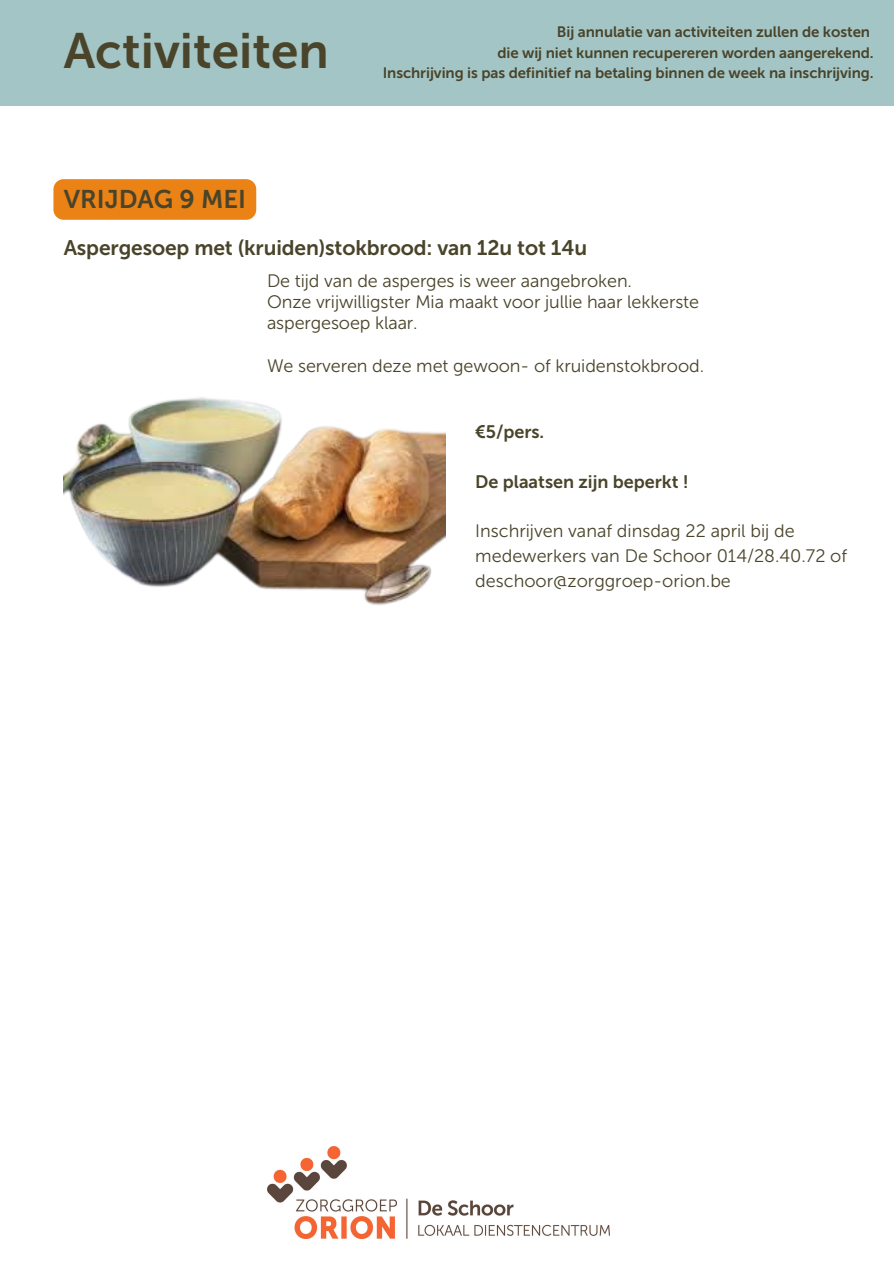
<style>
.page{position:relative;width:894px;height:1264px;background:#fff}
.page>*{position:absolute;margin:0;border:0;box-sizing:border-box;transform-origin:0 0}
.t1{font:49.5px "Museo Sans 700";color:#49442a}
.t2{font:25.5px "Museo Sans 700";color:#49442a}
.t3{font:21px "Museo Sans 700";letter-spacing:-.005em;color:#49442a}
.t4{font:18px/21.5px "Museo Sans 300";letter-spacing:-.005em;color:#49442a}
.t5{font:18px "Museo Sans 700";color:#49442a}
.t6{font:15px "Museo Sans 700";letter-spacing:-.005em;color:#49442a}
</style>
<div class="page">
<div style="left:0;top:0;width:893px;height:105px;background:#a4c5c6"></div>
<img style="left:267px;top:1146px;width:342px;height:92px">
<img style="left:64px;top:397px;width:381px;height:208px">
<div style="left:53px;top:179px;width:203px;height:41px;background:#eb8215"></div>
<p class="t1" style="left:64px;top:21px;width:267px">Activiteiten</p>
<p class="t6" style="left:556px;top:23px;width:314px">Bij annulatie van activiteiten zullen de kosten</p>
<h2 class="t6" style="left:497px;top:43px;width:378px">die wij niet kunnen recupereren worden aangerekend.</h2>
<h3 class="t6" style="left:382px;top:64px;width:492px">Inschrijving is pas definitief na betaling binnen de week na inschrijving.</h3>
<h4 class="t2" style="left:64px;top:184px;width:184px">VRIJDAG 9 MEI</h4>
<p class="t3" style="left:64px;top:235px;width:525px">Aspergesoep met (kruiden)stokbrood: van 12u tot 14u</p>
<h5 class="t4" style="left:267px;top:270px;width:433px">De tijd van de asperges is weer aangebroken.<br>Onze vrijwilligster Mia maakt voor jullie haar lekkerste aspergesoep klaar.</h5>
<h5 class="t4" style="left:267px;top:355px;width:438px">We serveren deze met gewoon- of kruidenstokbrood.</h5>
<h4 class="t5" style="left:475px;top:421px;width:70px">€5/pers.</h4>
<h5 class="t5" style="left:475px;top:470px;width:215px">De plaatsen zijn beperkt !</h5>
<p class="t4" style="left:475px;top:518px;width:373px;line-height:24.8px">Inschrijven vanaf dinsdag 22 april bij de medewerkers van De Schoor 014/28.40.72 of deschoor@zorggroep-orion.be</p>
</div>
